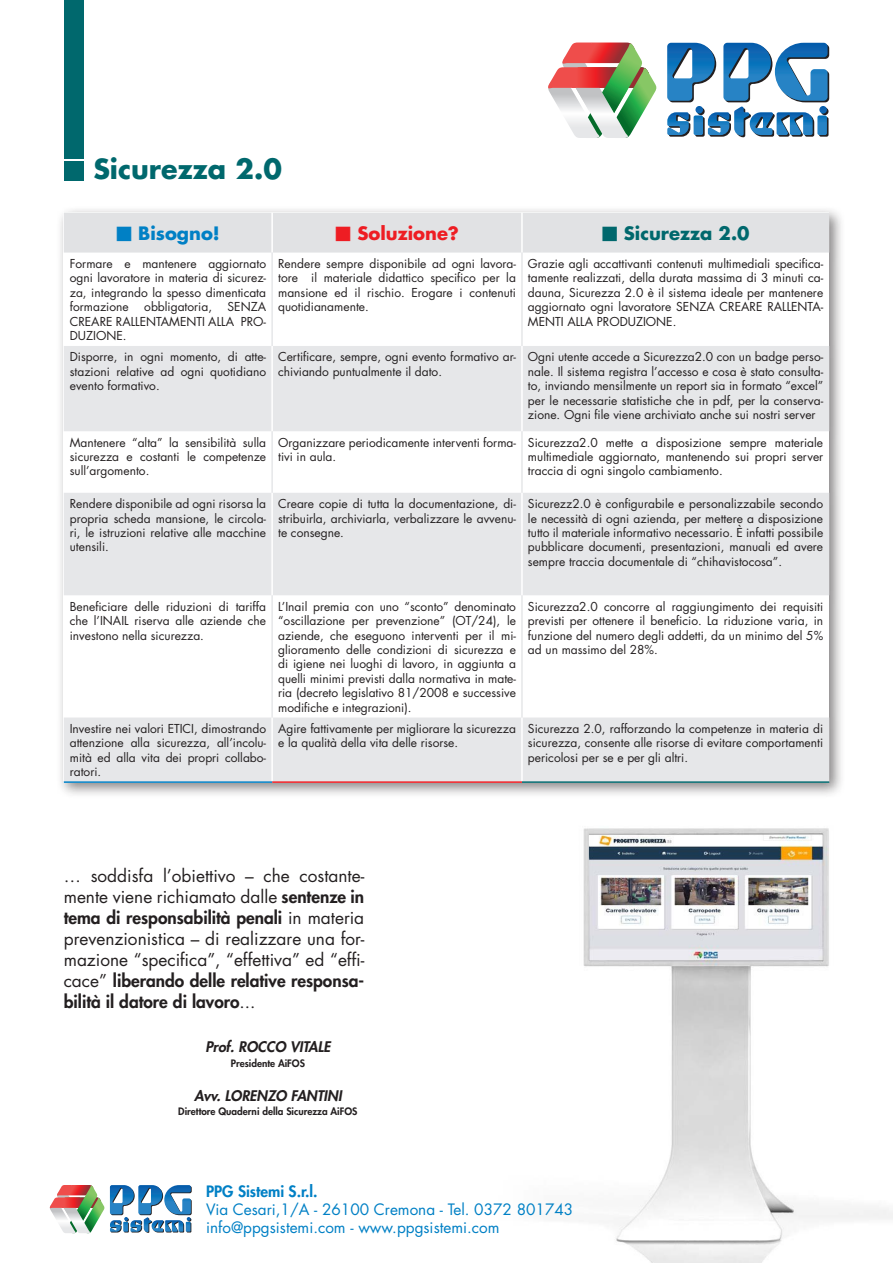
<style>
.page{position:relative;width:893px;height:1263px;background:#fff}
.page>*{position:absolute;margin:0;border:0;box-sizing:border-box;transform-origin:0 0}
.t1{font:700 27px "Futura";color:#00686d}
.t2{font:700 18px "Futura";color:#00686d}
.t3{font:700 18px "Futura";color:#ee1d23}
.t4{font:700 18px "Futura";color:#0080c5}
.t5{font:17.25px/21px "Futura";color:#231f20;text-align:justify}
.t6{font:15.3px/18.3px "Futura";color:#0080c5}
.t7{font:800 15.3px "Futura";color:#0080c5}
.t8{font:italic 800 14.25px "Futura";color:#231f20}
.t9{font:12px/14.4px "Futura";color:#231f20;text-align:justify}
.t10{font:800 10.05px "Futura";color:#231f20}
.s1{font-family:"Loghinon";font-weight:400}
.s2{font-weight:800}
</style>
<div class="page">
<img style="left:583px;top:828px;width:310px;height:435px">
<div style="left:57px;top:205px;width:788px;height:594px;background:#231f20;opacity:.55"></div>
<svg style="left:64px;top:205px;width:781px;height:476px"></svg>
<svg style="left:64px;top:346px;width:765px;height:435px;fill:#e6e7e9"></svg>
<hr style="left:271px;top:213px;width:2px;height:40px;background:#fff">
<hr style="left:521px;top:213px;width:2px;height:40px;background:#fff">
<hr style="left:271px;top:346px;width:2px;height:85px;background:#fff">
<hr style="left:521px;top:346px;width:2px;height:85px;background:#fff">
<hr style="left:271px;top:493px;width:2px;height:102px;background:#fff">
<hr style="left:521px;top:493px;width:2px;height:102px;background:#fff">
<hr style="left:271px;top:717px;width:2px;height:64px;background:#fff">
<hr style="left:521px;top:717px;width:2px;height:64px;background:#fff">
<hr style="left:271px;top:253px;width:2px;height:93px;background:#e6e7e9">
<hr style="left:521px;top:253px;width:2px;height:93px;background:#e6e7e9">
<hr style="left:271px;top:431px;width:2px;height:62px;background:#e6e7e9">
<hr style="left:521px;top:431px;width:2px;height:62px;background:#e6e7e9">
<hr style="left:271px;top:595px;width:2px;height:122px;background:#e6e7e9">
<hr style="left:521px;top:595px;width:2px;height:122px;background:#e6e7e9">
<hr style="left:522px;top:781px;width:307px;height:2px;background:#00686d">
<hr style="left:272px;top:781px;width:250px;height:2px;background:#ee1d23">
<hr style="left:64px;top:781px;width:208px;height:2px;background:#0080c5">
<svg style="left:548px;top:43px;width:109px;height:95px"></svg>
<svg style="left:667px;top:43px;width:162px;height:94px"></svg>
<div style="left:65px;top:0;width:19px;height:159px;background:#00686d"></div>
<img style="left:49px;top:1185px;width:143px;height:48px">
<div style="left:65px;top:161px;width:19px;height:19px;background:#00686d"></div>
<h1 class="t1" style="left:93px;top:150px;width:190px">Sicurezza 2.0</h1>
<h2 class="t4" style="left:116px;top:221px;width:105px"><span class="s1">M</span> Bisogno!</h2>
<h2 class="t3" style="left:335px;top:221px;width:125px"><span class="s1">M</span> Soluzione?</h2>
<h2 class="t2" style="left:602px;top:221px;width:149px"><span class="s1">M</span> Sicurezza 2.0</h2>
<p class="t9" style="left:70px;top:256px;width:198px">Formare e mantenere aggiornato ogni lavoratore in materia di sicurez&shy;za, integrando la spesso dimenticata formazione</p>
<p class="t9" style="left:278px;top:256px;width:239px">Rendere sempre disponibile ad ogni lavora&shy;tore il materiale didattico specifico per la mansione ed il rischio. Erogare i contenuti quotidianamente.</p>
<p class="t9" style="left:528px;top:256px;width:297px">Grazie agli accattivanti contenuti multimediali specifica&shy;tamente realizzati, della durata massima di 3 minuti ca&shy;dauna, Sicurezza 2.0 è il sistema ideale per mantenere aggiornato ogni lavoratore SENZA CREARE RALLENTA-MENTI ALLA PRODUZIONE.</p>
<p class="t9" style="left:144px;top:299px;width:69px">obbligatoria,</p>
<p class="t9" style="left:70px;top:299px;width:198px;text-indent:158px">SENZA CREARE RALLENTAMENTI ALLA PRO-DUZIONE.</p>
<p class="t9" style="left:70px;top:350px;width:198px">Disporre, in ogni momento, di atte&shy;stazioni relative ad ogni quotidiano evento formativo.</p>
<p class="t9" style="left:278px;top:350px;width:239px">Certificare, sempre, ogni evento formativo ar&shy;chiviando puntualmente il dato.</p>
<p class="t9" style="left:528px;top:350px;width:297px">Ogni utente accede a Sicurezza2.0 con un badge perso&shy;nale. Il sistema registra l’accesso e cosa è stato consulta&shy;to, inviando mensilmente un report sia in formato “excel” per le necessarie statistiche che in pdf, per la conserva&shy;zione. Ogni file viene archiviato anche sui nostri server</p>
<p class="t9" style="left:70px;top:435px;width:198px">Mantenere “alta” la sensibilità sulla sicurezza e costanti le competenze sull’argomento.</p>
<p class="t9" style="left:278px;top:435px;width:239px">Organizzare periodicamente interventi forma&shy;tivi in aula.</p>
<p class="t9" style="left:528px;top:435px;width:297px">Sicurezza2.0 mette a disposizione sempre materiale multimediale aggiornato, mantenendo sui propri server traccia di ogni singolo cambiamento.</p>
<p class="t9" style="left:70px;top:496px;width:198px">Rendere disponibile ad ogni risorsa la propria scheda mansione, le circola&shy;ri, le istruzioni relative alle macchine utensili.</p>
<p class="t9" style="left:278px;top:496px;width:239px">Creare copie di tutta la documentazione, di&shy;stribuirla, archiviarla, verbalizzare le avvenu&shy;te consegne.</p>
<p class="t9" style="left:528px;top:496px;width:297px">Sicurezz2.0 è configurabile e personalizzabile secondo le necessità di ogni azienda, per mettere a disposizione tutto il materiale informativo necessario. È infatti possibile pubblicare documenti, presentazioni, manuali ed avere sempre traccia documentale di “chihavistocosa”.</p>
<p class="t9" style="left:70px;top:599px;width:198px">Beneficiare delle riduzioni di tariffa che l’INAIL riserva alle aziende che investono nella sicurezza.</p>
<p class="t9" style="left:278px;top:599px;width:239px">L’Inail premia con uno “sconto” denominato “oscillazione per prevenzione” (OT/24), le aziende, che eseguono interventi per il mi&shy;glioramento delle condizioni di sicurezza e di igiene nei luoghi di lavoro, in aggiunta a quelli minimi previsti dalla normativa in mate&shy;ria (decreto legislativo 81/2008 e successive modifiche e integrazioni).</p>
<p class="t9" style="left:528px;top:599px;width:297px">Sicurezza2.0 concorre al raggiungimento dei requisiti previsti per ottenere il beneficio. La riduzione varia, in funzione del numero degli addetti, da un minimo del 5% ad un massimo del 28%.</p>
<p class="t9" style="left:70px;top:721px;width:198px">Investire nei valori ETICI, dimostrando attenzione alla sicurezza, all’incolu&shy;mità ed alla vita dei propri collabo&shy;ratori.</p>
<p class="t9" style="left:278px;top:721px;width:239px">Agire fattivamente per migliorare la sicurezza e la qualità della vita delle risorse.</p>
<p class="t9" style="left:528px;top:721px;width:297px">Sicurezza 2.0, rafforzando la competenze in materia di sicurezza, consente alle risorse di evitare comportamenti pericolosi per se e per gli altri.</p>
<p class="t5" style="left:64px;top:865px;width:302px">… soddisfa l’obiettivo – che costante&shy;mente viene richiamato dalle <span class="s2">sentenze in tema di responsabilità penali</span> in materia prevenzionistica – di realizzare una for&shy;mazione “specifica”, “effettiva” ed “effi&shy;cace” <span class="s2">liberando delle relative responsa&shy;bilità il datore di lavoro</span>...</p>
<p class="t8" style="left:205px;top:1037px;width:127px">PROF. ROCCO VITALE</p>
<p class="t10" style="left:231px;top:1056px;width:76px">Presidente AiFOS</p>
<p class="t8" style="left:194px;top:1086px;width:149px">AVV. LORENZO FANTINI</p>
<p class="t10" style="left:178px;top:1105px;width:181px">Direttore Quaderni della Sicurezza AiFOS</p>
<p class="t7" style="left:206px;top:1180px;width:113px">PPG Sistemi S.r.l.</p>
<p class="t6" style="left:206px;top:1200px;width:369px">Via Cesari,1/A - 26100 Cremona - Tel. 0372 801743 info@ppgsistemi.com - www.ppgsistemi.com</p>
</div>
